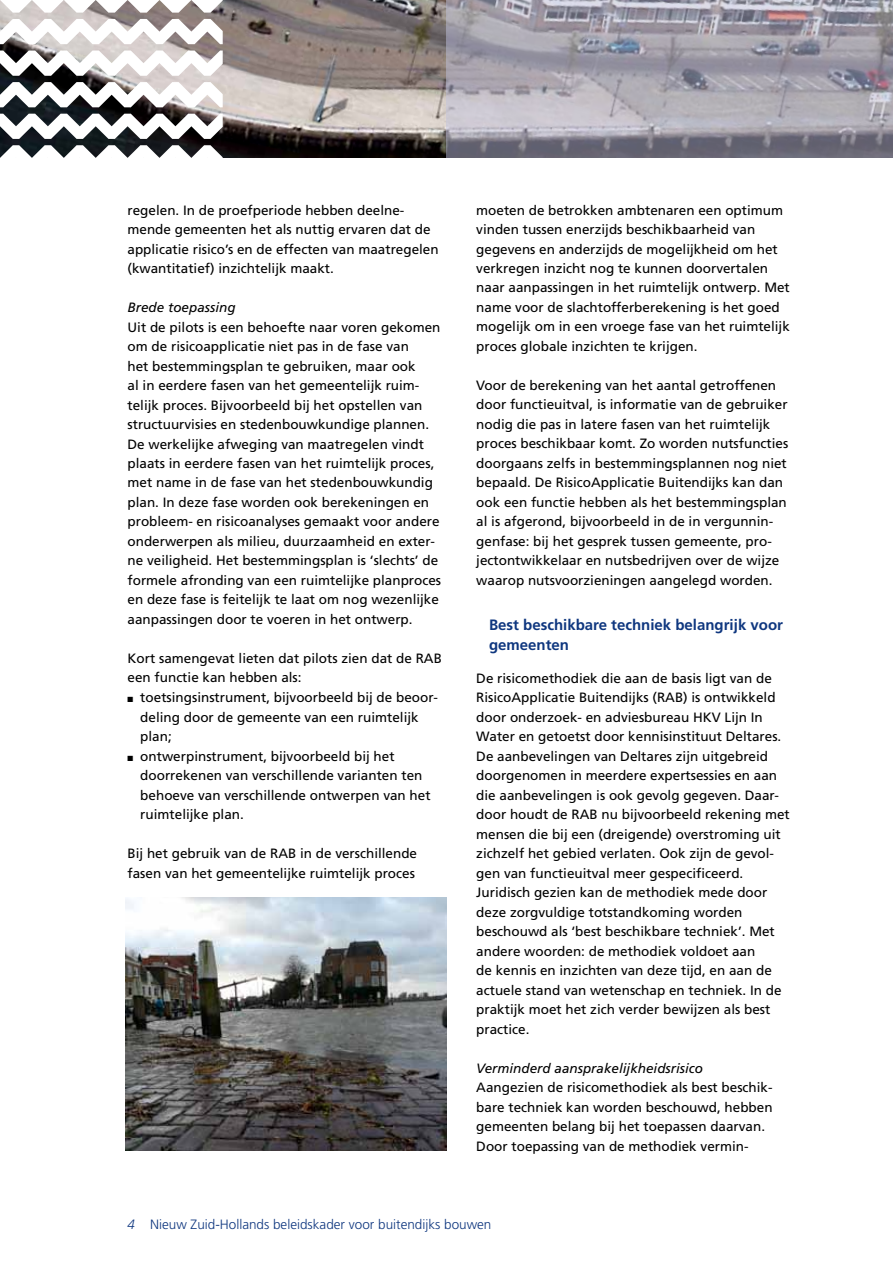
<style>
.page{position:relative;width:893px;height:1263px;background:#fff}
.page>*{position:absolute;margin:0;border:0;box-sizing:border-box;transform-origin:0 0}
.t1{font:700 15px/19.5px "Frutiger LT Std";color:#0f377f}
.t2{font:13.5px/19.5px "Frutiger LT Std";color:#000}
.t3{font:300 13.5px "Frutiger LT Std";color:#0f377f}
.t4{font:italic 13.5px "Frutiger LT Std";color:#000}
.s1{font-style:italic}
</style>
<div class="page">
<img style="left:125px;top:897px;width:321px;height:254px">
<img style="left:223px;top:0;width:223px;height:158px">
<svg style="left:446px;top:0;width:447px;height:158px"></svg>
<svg style="left:0;top:0;width:223px;height:158px"></svg>
<p class="t2" style="left:128px;top:200px;width:313px">regelen. In de proefperiode hebben deelne&shy;mende gemeenten het als nuttig ervaren dat de applicatie risico’s en de effecten van maatregelen (kwantitatief) inzichtelijk maakt.</p>
<p class="t4" style="left:128px;top:299px;width:110px">Brede toepassing</p>
<p class="t2" style="left:128px;top:317px;width:315px">Uit de pilots is een behoefte naar voren gekomen om de risicoapplicatie niet pas in de fase van<br>het bestemmingsplan te gebruiken, maar ook<br>al in eerdere fasen van het gemeentelijk ruim&shy;telijk proces. Bijvoorbeeld bij het opstellen van structuurvisies en stedenbouwkundige plannen.<br>De werkelijke afweging van maatregelen vindt plaats in eerdere fasen van het ruimtelijk proces, met name in de fase van het stedenbouwkundig plan. In deze fase worden ook berekeningen en probleem- en risicoanalyses gemaakt voor andere onderwerpen als milieu, duurzaamheid en exter&shy;ne veiligheid. Het bestemmingsplan is ‘slechts’ de formele afronding van een ruimtelijke planproces en deze fase is feitelijk te laat om nog wezenlijke aanpassingen door te voeren in het ontwerp.</p>
<p class="t2" style="left:128px;top:649px;width:316px">Kort samengevat lieten dat pilots zien dat de RAB een functie kan hebben als:</p>
<p class="t2" style="left:140px;top:688px;width:299px;text-indent:-13px">■ toetsingsinstrument, bijvoorbeeld bij de beoor&shy;deling door de gemeente van een ruimtelijk plan;</p>
<p class="t2" style="left:140px;top:746px;width:292px;text-indent:-13px">■ ontwerpinstrument, bijvoorbeeld bij het doorrekenen van verschillende varianten ten behoeve van verschillende ontwerpen van het ruimtelijke plan.</p>
<p class="t2" style="left:128px;top:844px;width:291px">Bij het gebruik van de RAB in de verschillende fasen van het gemeentelijke ruimtelijk proces</p>
<p class="t2" style="left:476px;top:200px;width:315px">moeten de betrokken ambtenaren een optimum vinden tussen enerzijds beschikbaarheid van gegevens en anderzijds de mogelijkheid om het verkregen inzicht nog te kunnen doorvertalen naar aanpassingen in het ruimtelijk ontwerp. Met name voor de slachtofferberekening is het goed mogelijk om in een vroege fase van het ruimtelijk proces globale inzichten te krijgen.</p>
<p class="t2" style="left:476px;top:376px;width:314px">Voor de berekening van het aantal getroffenen door functieuitval, is informatie van de gebruiker nodig die pas in latere fasen van het ruimtelijk proces beschikbaar komt. Zo worden nutsfuncties doorgaans zelfs in bestemmingsplannen nog niet bepaald. De RisicoApplicatie Buitendijks kan dan ook een functie hebben als het bestemmingsplan al is afgerond, bijvoorbeeld in de in vergunnin&shy;genfase: bij het gesprek tussen gemeente, pro&shy;jectontwikkelaar en nutsbedrijven over de wijze waarop nutsvoorzieningen aangelegd worden.</p>
<p class="t1" style="left:489px;top:615px;width:295px">Best beschikbare techniek belangrijk voor gemeenten</p>
<p class="t2" style="left:476px;top:668px;width:315px">De risicomethodiek die aan de basis ligt van de RisicoApplicatie Buitendijks (RAB) is ontwikkeld door onderzoek- en adviesbureau HKV Lijn In Water en getoetst door kennisinstituut Deltares.<br>De aanbevelingen van Deltares zijn uitgebreid doorgenomen in meerdere expertsessies en aan die aanbevelingen is ook gevolg gegeven. Daar&shy;door houdt de RAB nu bijvoorbeeld rekening met mensen die bij een (dreigende) overstroming uit zichzelf het gebied verlaten. Ook zijn de gevol&shy;gen van functieuitval meer gespecificeerd.<br>Juridisch gezien kan de methodiek mede door deze zorgvuldige totstandkoming worden beschouwd als ‘best beschikbare techniek’. Met andere woorden: de methodiek voldoet aan<br>de kennis en inzichten van deze tijd, en aan de actuele stand van wetenschap en techniek. In de praktijk moet het zich verder bewijzen als best practice.</p>
<p class="t4" style="left:476px;top:1060px;width:228px">Verminderd aansprakelijkheidsrisico</p>
<p class="t2" style="left:476px;top:1078px;width:298px">Aangezien de risicomethodiek als best beschik&shy;bare techniek kan worden beschouwd, hebben gemeenten belang bij het toepassen daarvan.<br>Door toepassing van de methodiek vermin-</p>
<p class="t3" style="left:128px;top:1216px;width:365px"><span class="s1">4</span> Nieuw Zuid-Hollands beleidskader voor buitendijks bouwen</p>
</div>
